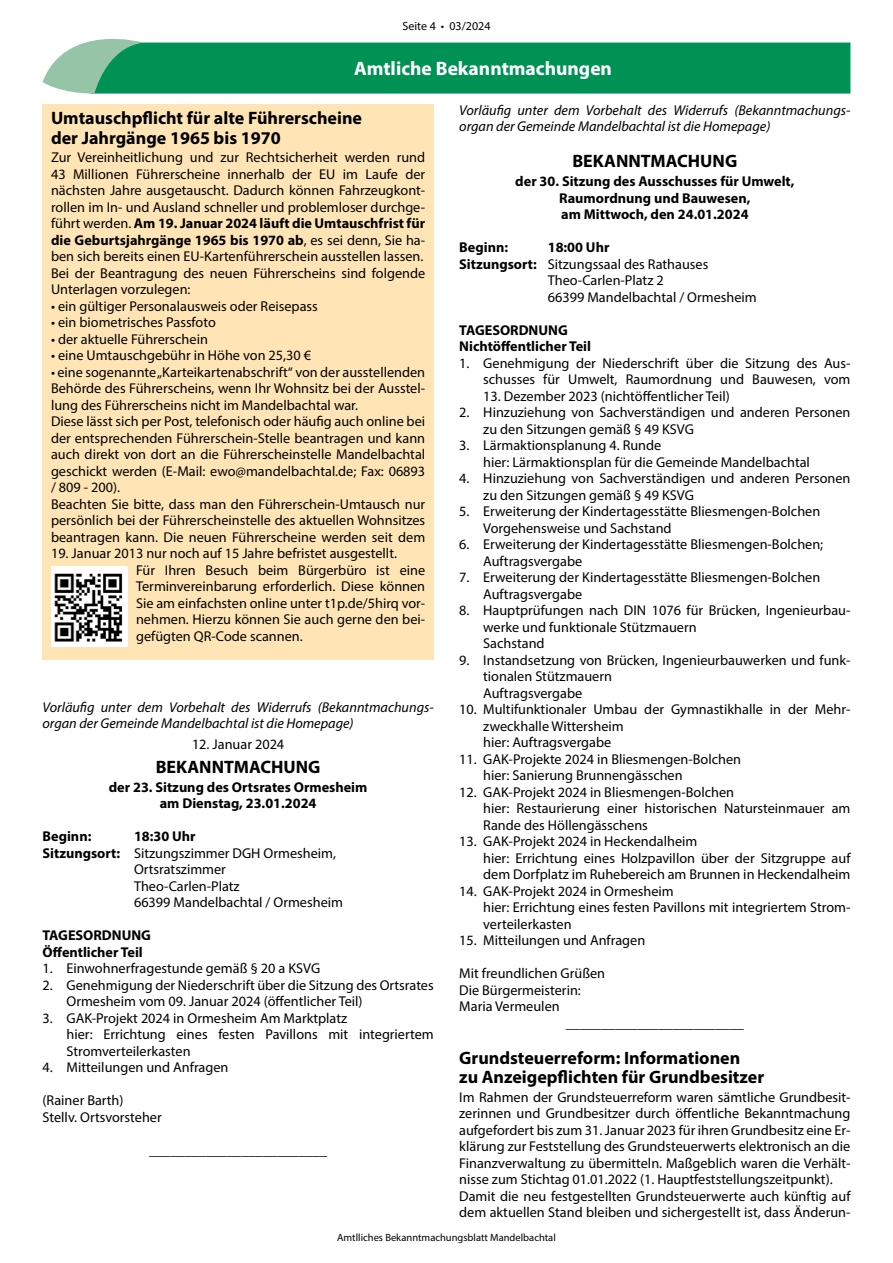
<style>
.page{position:relative;width:893px;height:1263px;background:#fff}
.page>*{position:absolute;margin:0;border:0;box-sizing:border-box;transform-origin:0 0}
.t1{font:700 19.5px "Myriad Pro";color:#fff}
.t2{font:700 18px/19.5px "Myriad Pro";color:#000}
.t3{font:14.25px/16.5px "Myriad Pro";color:#000}
.t4{font:700 14.25px/16.5px "Myriad Pro";color:#000;text-align:center}
.t5{font:italic 14.25px/16.5px "Myriad Pro";color:#000}
.t6{font:12px "Myriad Pro";color:#000}
.t7{font:10.5px "Myriad Pro";color:#000}
.s1{font-weight:700}
</style>
<div class="page">
<div style="left:43px;top:104px;width:391px;height:556px;background:#ffe5b6"></div>
<svg style="left:43px;top:39px;width:807px;height:55px;background:#1f9e67"></svg>
<div style="left:51px;top:567px;width:77px;height:79px;background:#fff"></div>
<img style="left:54px;top:573px;width:69px;height:69px">
<p class="t6" style="left:402px;top:19px;width:90px">Seite 4 • 03/2024</p>
<h1 class="t1" style="left:354px;top:56px;width:259px">Amtliche Bekanntmachungen</h1>
<p class="t5" style="left:459px;top:102px;width:393px">Vorläufig unter dem Vorbehalt des Widerrufs (Bekanntmachungs&shy;organ der Gemeinde Mandelbachtal ist die Homepage)</p>
<p class="t2" style="left:572px;top:151px;width:166px">BEKANNTMACHUNG</p>
<p class="t4" style="left:515px;top:172px;width:281px">der 30. Sitzung des Ausschusses für Umwelt,<br>Raumordnung und Bauwesen,<br>am Mittwoch, den 24.01.2024</p>
<p class="t4" style="left:459px;top:238px;width:50px">Beginn:</p>
<p class="t4" style="left:548px;top:238px;width:63px">18:00 Uhr</p>
<p class="t3" style="left:459px;top:255px;width:251px"><span class="s1">Sitzungsort:</span> Sitzungssaal des Rathauses</p>
<p class="t3" style="left:548px;top:272px;width:118px">Theo-Carlen-Platz 2</p>
<p class="t3" style="left:548px;top:288px;width:210px">66399 Mandelbachtal / Ormesheim</p>
<p class="t4" style="left:459px;top:321px;width:133px;text-align:left">TAGESORDNUNG<br>Nichtöffentlicher Teil</p>
<p class="t3" style="left:459px;top:354px;width:393px;text-align:right">1. Genehmigung der Niederschrift über die Sitzung des Aus&shy;schusses für Umwelt, Raumordnung und Bauwesen, vom</p>
<p class="t3" style="left:483px;top:387px;width:248px">13. Dezember 2023 (nichtöffentlicher Teil)</p>
<p class="t3" style="left:483px;top:404px;width:369px;text-indent:-24px">2. Hinzuziehung von Sachverständigen und anderen Personen zu den Sitzungen gemäß § 49 KSVG</p>
<p class="t3" style="left:483px;top:437px;width:328px;text-indent:-24px">3. Lärmaktionsplanung 4. Runde<br>hier: Lärmaktionsplan für die Gemeinde Mandelbachtal</p>
<p class="t3" style="left:483px;top:470px;width:369px;text-indent:-24px">4. Hinzuziehung von Sachverständigen und anderen Personen zu den Sitzungen gemäß § 49 KSVG</p>
<p class="t3" style="left:483px;top:503px;width:339px;text-indent:-24px">5. Erweiterung der Kindertagesstätte Bliesmengen-Bolchen<br>Vorgehensweise und Sachstand</p>
<p class="t3" style="left:483px;top:536px;width:341px;text-indent:-24px">6. Erweiterung der Kindertagesstätte Bliesmengen-Bolchen;<br>Auftragsvergabe</p>
<p class="t3" style="left:483px;top:569px;width:339px;text-indent:-24px">7. Erweiterung der Kindertagesstätte Bliesmengen-Bolchen<br>Auftragsvergabe</p>
<p class="t3" style="left:483px;top:602px;width:369px;text-indent:-24px">8. Hauptprüfungen nach DIN 1076 für Brücken, Ingenieurbau&shy;werke und funktionale Stützmauern<br>Sachstand</p>
<p class="t3" style="left:483px;top:651px;width:369px;text-indent:-24px">9. Instandsetzung von Brücken, Ingenieurbauwerken und funk&shy;tionalen Stützmauern<br>Auftragsvergabe</p>
<p class="t3" style="left:483px;top:701px;width:369px;text-indent:-24px">10. Multifunktionaler Umbau der Gymnastikhalle in der Mehr&shy;zweckhalle Wittersheim<br>hier: Auftragsvergabe</p>
<p class="t3" style="left:483px;top:750px;width:259px;text-indent:-24px">11. GAK-Projekte 2024 in Bliesmengen-Bolchen hier: Sanierung Brunnengässchen</p>
<p class="t3" style="left:483px;top:783px;width:369px;text-indent:-24px">12. GAK-Projekt 2024 in Bliesmengen-Bolchen<br>hier: Restaurierung einer historischen Natursteinmauer am<br>Rande des Höllengässchens</p>
<p class="t3" style="left:483px;top:833px;width:369px;text-indent:-24px">13. GAK-Projekt 2024 in Heckendalheim<br>hier: Errichtung eines Holzpavillon über der Sitzgruppe auf dem Dorfplatz im Ruhebereich am Brunnen in Heckendalheim</p>
<p class="t3" style="left:483px;top:882px;width:369px;text-indent:-24px">14. GAK-Projekt 2024 in Ormesheim<br>hier: Errichtung eines festen Pavillons mit integriertem Strom&shy;verteilerkasten</p>
<p class="t3" style="left:459px;top:932px;width:187px">15. Mitteilungen und Anfragen</p>
<p class="t3" style="left:459px;top:965px;width:147px">Mit freundlichen Grüßen</p>
<p class="t3" style="left:459px;top:981px;width:123px">Die Bürgermeisterin:</p>
<p class="t3" style="left:459px;top:998px;width:102px">Maria Vermeulen</p>
<p class="t3" style="left:566px;top:1014px;width:180px">_________________________</p>
<p class="t2" style="left:459px;top:1047px;width:306px">Grundsteuerreform: Informationen<br>zu Anzeigepflichten für Grundbesitzer</p>
<p class="t3" style="left:459px;top:1088px;width:393px">Im Rahmen der Grundsteuerreform waren sämtliche Grundbesit&shy;zerinnen und Grundbesitzer durch öffentliche Bekanntmachung aufgefordert bis zum 31. Januar 2023 für ihren Grundbesitz eine Er&shy;klärung zur Feststellung des Grundsteuerwerts elektronisch an die Finanzverwaltung zu übermitteln. Maßgeblich waren die Verhält&shy;nisse zum Stichtag 01.01.2022 (1. Hauptfeststellungszeitpunkt).<br>Damit die neu festgestellten Grundsteuerwerte auch künftig auf dem aktuellen Stand bleiben und sichergestellt ist, dass Änderun-</p>
<p class="t2" style="left:51px;top:108px;width:313px">Umtauschpflicht für alte Führerscheine der Jahrgänge 1965 bis 1970</p>
<p class="t3" style="left:51px;top:149px;width:376px">Zur Vereinheitlichung und zur Rechtsicherheit werden rund 43 Millionen Führerscheine innerhalb der EU im Laufe der nächsten Jahre ausgetauscht. Dadurch können Fahrzeugkont&shy;rollen im In- und Ausland schneller und problemloser durchge&shy;führt werden. <span class="s1">Am 19. Januar 2024 läuft die Umtauschfrist für die Geburtsjahrgänge 1965 bis 1970 ab</span>, es sei denn, Sie ha&shy;ben sich bereits einen EU-Kartenführerschein ausstellen lassen.<br>Bei der Beantragung des neuen Führerscheins sind folgende Unterlagen vorzulegen:</p>
<p class="t3" style="left:51px;top:297px;width:268px">• ein gültiger Personalausweis oder Reisepass</p>
<p class="t3" style="left:51px;top:314px;width:166px">• ein biometrisches Passfoto</p>
<p class="t3" style="left:51px;top:330px;width:158px">• der aktuelle Führerschein</p>
<p class="t3" style="left:51px;top:347px;width:262px">• eine Umtauschgebühr in Höhe von 25,30 €</p>
<p class="t3" style="left:51px;top:363px;width:376px">• eine sogenannte „Karteikartenabschrift“ von der ausstellenden Behörde des Führerscheins, wenn Ihr Wohnsitz bei der Ausstel&shy;lung des Führerscheins nicht im Mandelbachtal war.<br>Diese lässt sich per Post, telefonisch oder häufig auch online bei der entsprechenden Führerschein-Stelle beantragen und kann auch direkt von dort an die Führerscheinstelle Mandelbachtal geschickt werden (E-Mail: ewo@mandelbachtal.de; Fax: 06893 / 809 - 200).<br>Beachten Sie bitte, dass man den Führerschein-Umtausch nur persönlich bei der Führerscheinstelle des aktuellen Wohnsitzes beantragen kann. Die neuen Führerscheine werden seit dem</p>
<p class="t3" style="left:136px;top:545px;width:291px;text-indent:-85px">19. Januar 2013 nur noch auf 15 Jahre befristet ausgestellt.<br>Für Ihren Besuch beim Bürgerbüro ist eine Terminvereinbarung erforderlich. Diese können Sie am einfachsten online unter t1p.de/5hirq vor&shy;nehmen. Hierzu können Sie auch gerne den bei&shy;gefügten QR-Code scannen.</p>
<p class="t5" style="left:43px;top:699px;width:393px">Vorläufig unter dem Vorbehalt des Widerrufs (Bekanntmachungs&shy;organ der Gemeinde Mandelbachtal ist die Homepage)</p>
<p class="t3" style="left:192px;top:736px;width:94px">12. Januar 2024</p>
<p class="t2" style="left:156px;top:756px;width:166px">BEKANNTMACHUNG</p>
<p class="t4" style="left:109px;top:778px;width:260px">der 23. Sitzung des Ortsrates Ormesheim am Dienstag, 23.01.2024</p>
<p class="t4" style="left:43px;top:827px;width:50px">Beginn:</p>
<p class="t4" style="left:134px;top:827px;width:63px">18:30 Uhr</p>
<p class="t3" style="left:43px;top:844px;width:295px"><span class="s1">Sitzungsort:</span> Sitzungszimmer DGH Ormesheim,</p>
<p class="t3" style="left:134px;top:861px;width:93px">Ortsratszimmer</p>
<p class="t3" style="left:134px;top:877px;width:107px">Theo-Carlen-Platz</p>
<p class="t3" style="left:134px;top:894px;width:210px">66399 Mandelbachtal / Ormesheim</p>
<p class="t4" style="left:43px;top:926px;width:110px;text-align:left">TAGESORDNUNG<br>Öffentlicher Teil</p>
<p class="t3" style="left:43px;top:960px;width:279px">1. Einwohnerfragestunde gemäß § 20 a KSVG</p>
<p class="t3" style="left:67px;top:976px;width:369px;text-indent:-24px">2. Genehmigung der Niederschrift über die Sitzung des Ortsrates<br>Ormesheim vom 09. Januar 2024 (öffentlicher Teil)</p>
<p class="t3" style="left:67px;top:1009px;width:369px;text-indent:-24px">3. GAK-Projekt 2024 in Ormesheim Am Marktplatz<br>hier: Errichtung eines festen Pavillons mit integriertem<br>Stromverteilerkasten</p>
<p class="t3" style="left:43px;top:1059px;width:187px">4. Mitteilungen und Anfragen</p>
<p class="t3" style="left:43px;top:1092px;width:121px">(Rainer Barth)<br>Stellv. Ortsvorsteher</p>
<p class="t3" style="left:149px;top:1141px;width:180px">_________________________</p>
<p class="t7" style="left:337px;top:1231px;width:220px">Amtlliches Bekanntmachungsblatt Mandelbachtal</p>
</div>
